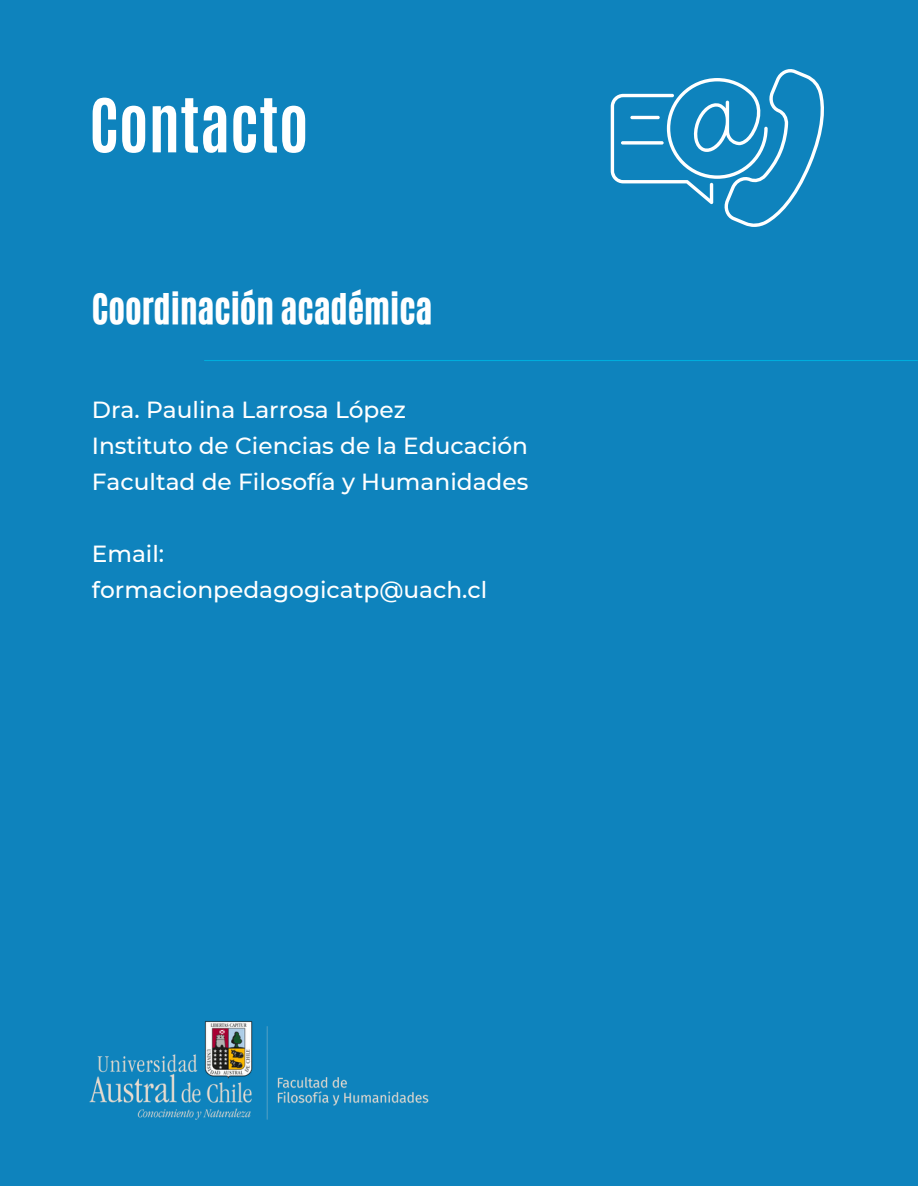
<style>
.page{position:relative;width:918px;height:1186px;background:#fff}
.page>*{position:absolute;margin:0;border:0;box-sizing:border-box;transform-origin:0 0}
.t1{font:700 63px "Antonio";color:#fff}
.t2{font:35.25px "CA Generated";color:#fff}
.t3{font:500 23.25px "Montserrat";color:#fff}
</style>
<div class="page">
<div style="left:0;top:0;width:918px;height:1185px;background:#0e83bd"></div>
<svg style="left:611px;top:69px;width:213px;height:158px"></svg>
<hr style="left:630px;top:116px;width:30px;height:3px;background:#fff;border-radius:2px">
<svg style="left:621px;top:141px;width:43px;height:4px"></svg>
<hr style="left:205px;top:360px;width:712px;height:1px;background:#00addd">
<img style="left:89px;top:1026px;width:340px;height:94px">
<img style="left:200px;top:1021px;width:54px;height:58px">
<p class="t1" style="left:89px;top:80px;width:221px">CONTACTO</p>
<p class="t2" style="left:92px;top:283px;width:342px">Coordinación académica</p>
<p class="t3" style="left:92px;top:396px;width:316px">Dra. Paulina Larrosa López</p>
<p class="t3" style="left:92px;top:431px;width:438px">Instituto de Ciencias de la Educación</p>
<p class="t3" style="left:92px;top:467px;width:438px">Facultad de Filosofía y Humanidades</p>
<p class="t3" style="left:92px;top:539px;width:74px">Email:</p>
<p class="t3" style="left:92px;top:575px;width:397px">formacionpedagogicatp@uach.cl</p>
</div>
